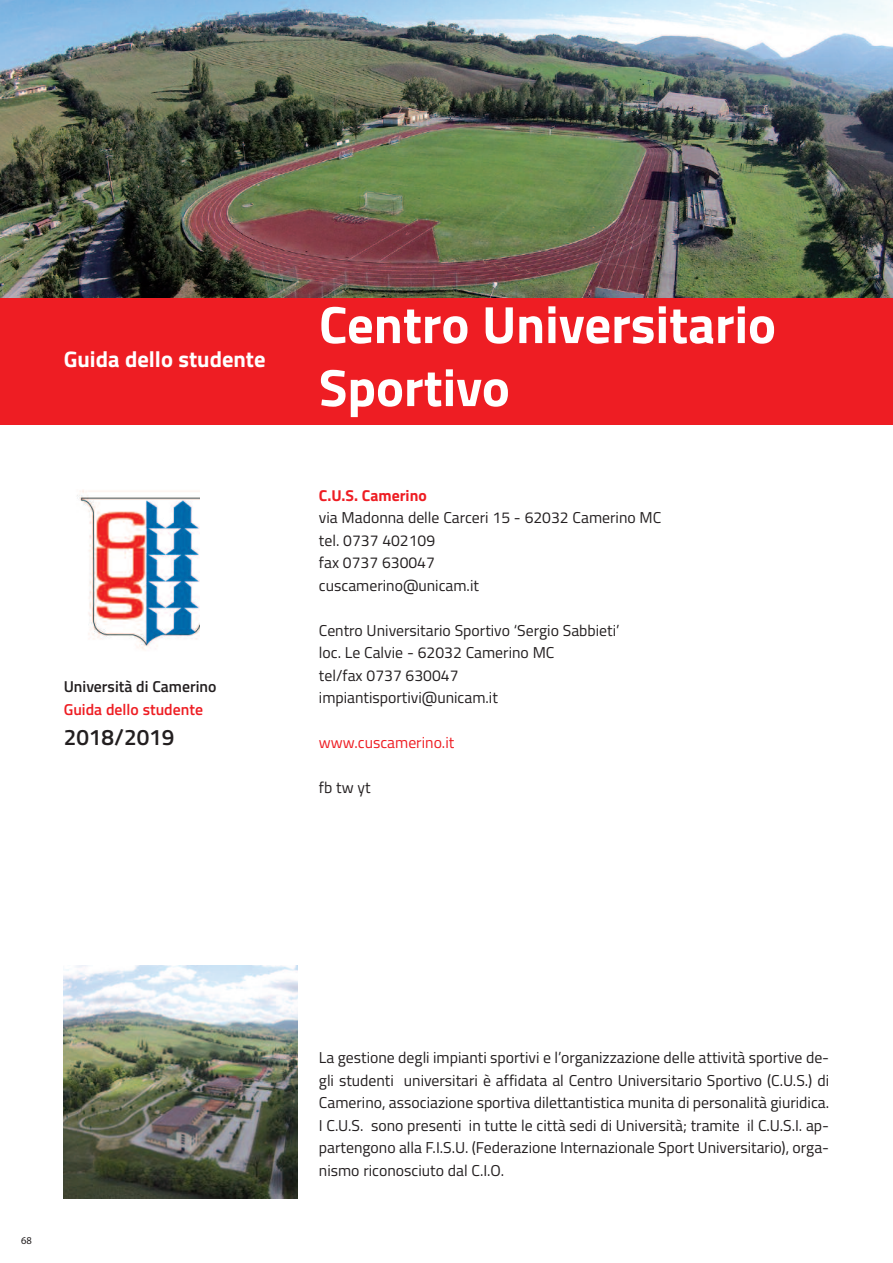
<style>
.page{position:relative;width:893px;height:1263px;background:#fff}
.page>*{position:absolute;margin:0;border:0;box-sizing:border-box;transform-origin:0 0}
.t1{font:700 52.5px/63px "Titillium";color:#fff}
.t2{font:700 22.5px "Titillium";color:#fff}
.t3{font:600 22.5px "Titillium";color:#231f20}
.t4{font:15.75px/22.5px "Titillium";color:#231f20}
.t5{font:600 15.75px "Titillium";color:#231f20}
.t6{font:15.75px "Titillium";color:#ee1d23}
.t7{font:600 15.75px "Titillium";color:#ee1d23}
.t8{font:700 15.75px "Titillium";color:#ee1d23}
.t9{font:10.5px "Myriad";color:#231f20}
</style>
<div class="page">
<div style="left:0;top:298px;width:893px;height:127px;background:#ee1d23"></div>
<img style="left:0;top:0;width:893px;height:298px">
<img style="left:77px;top:490px;width:122px;height:160px">
<img style="left:64px;top:965px;width:234px;height:234px">
<h2 class="t2" style="left:64px;top:351px;width:203px">Guida dello studente</h2>
<p class="t5" style="left:64px;top:681px;width:154px">Università di Camerino</p>
<p class="t7" style="left:64px;top:703px;width:141px">Guida dello studente</p>
<h2 class="t3" style="left:64px;top:729px;width:112px">2018/2019</h2>
<h1 class="t1" style="left:319px;top:299px;width:459px">Centro Universitario<br>Sportivo</h1>
<p class="t8" style="left:319px;top:490px;width:109px">C.U.S. Camerino</p>
<p class="t4" style="left:319px;top:508px;width:344px">via Madonna delle Carceri 15 - 62032 Camerino MC tel. 0737 402109<br>fax 0737 630047<br>cuscamerino@unicam.it</p>
<p class="t4" style="left:319px;top:621px;width:302px">Centro Universitario Sportivo ‘Sergio Sabbieti’ loc. Le Calvie - 62032 Camerino MC<br>tel/fax 0737 630047 impiantisportivi@unicam.it</p>
<p class="t6" style="left:319px;top:737px;width:137px">www.cuscamerino.it</p>
<p class="t4" style="left:319px;top:778px;width:53px">fb tw yt</p>
<p class="t9" style="left:21px;top:1237px;width:12px">68</p>
<p class="t4" style="left:319px;top:1048px;width:512px;text-align:justify">La gestione degli impianti sportivi e l’organizzazione delle attività sportive de&shy;gli studenti universitari è affidata al Centro Universitario Sportivo (C.U.S.) di Camerino, associazione sportiva dilettantistica munita di personalità giuridica.<br>I C.U.S. sono presenti in tutte le città sedi di Università; tramite il C.U.S.I. ap&shy;partengono alla F.I.S.U. (Federazione Internazionale Sport Universitario), orga&shy;nismo riconosciuto dal C.I.O.</p>
</div>
